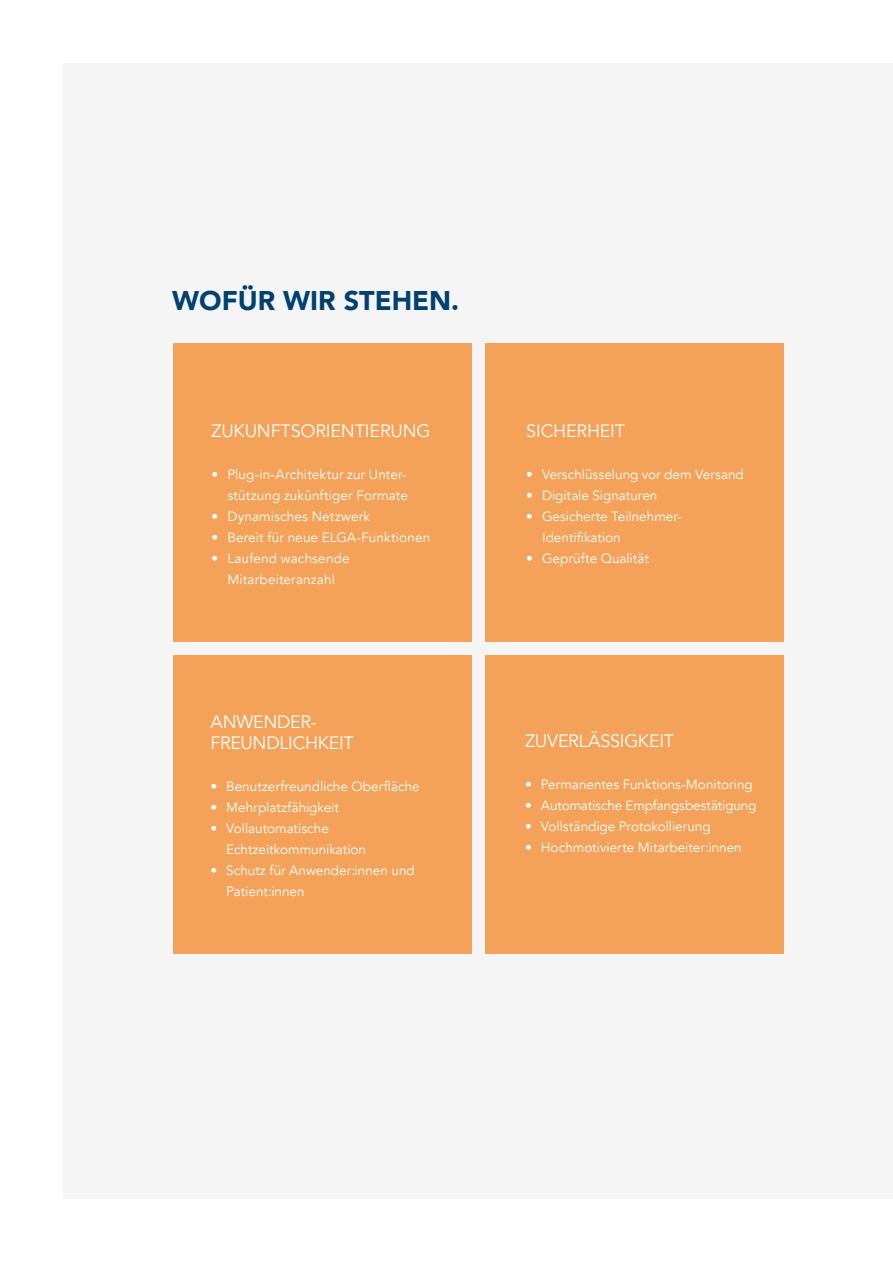
<style>
.page{position:relative;width:893px;height:1263px;background:#fff}
.page>*{position:absolute;margin:0;border:0;box-sizing:border-box;transform-origin:0 0}
.t1{font:900 27px "Avenir";color:#004170}
.t2{font:18px/21px "Avenir";letter-spacing:-.01em;color:#fff}
.t3{font:13.5px/21px "Avenir";color:#fff}
</style>
<div class="page">
<div style="left:64px;top:64px;width:829px;height:1135px;background:#f5f5f5"></div>
<div style="left:173px;top:343px;width:298px;height:299px;background:#f4a25a"></div>
<div style="left:485px;top:343px;width:299px;height:299px;background:#f4a25a"></div>
<div style="left:173px;top:655px;width:298px;height:299px;background:#f4a25a"></div>
<div style="left:485px;top:655px;width:299px;height:299px;background:#f4a25a"></div>
<p class="t1" style="left:172px;top:277px;width:288px">WOFÜR WIR STEHEN.</p>
<p class="t2" style="left:212px;top:420px;width:220px">ZUKUNFTSORIENTIERUNG</p>
<p class="t3" style="left:212px;top:464px;width:198px;text-align:right">• Plug-in-Architektur zur Unter&shy;stützung zukünftiger Formate</p>
<p class="t3" style="left:212px;top:506px;width:160px">• Dynamisches Netzwerk</p>
<p class="t3" style="left:212px;top:527px;width:220px">• Bereit für neue ELGA-Funktionen</p>
<p class="t3" style="left:212px;top:548px;width:140px;text-align:center">• Laufend wachsende<br>Mitarbeiteranzahl</p>
<p class="t2" style="left:210px;top:711px;width:145px">ANWENDER-<br>FREUNDLICHKEIT</p>
<p class="t3" style="left:210px;top:776px;width:211px">• Benutzerfreundliche Oberfläche</p>
<p class="t3" style="left:210px;top:797px;width:130px">• Mehrplatzfähigkeit</p>
<p class="t3" style="left:226px;top:818px;width:141px;text-indent:-16px">• Vollautomatische<br>Echtzeitkommunikation</p>
<p class="t3" style="left:226px;top:860px;width:190px;text-indent:-16px">• Schutz für Anwender:innen und<br>Patient:innen</p>
<p class="t2" style="left:526px;top:420px;width:100px">SICHERHEIT</p>
<p class="t3" style="left:526px;top:464px;width:219px">• Verschlüsselung vor dem Versand</p>
<p class="t3" style="left:526px;top:485px;width:133px">• Digitale Signaturen</p>
<p class="t3" style="left:542px;top:506px;width:141px;text-indent:-16px">• Gesicherte Teilnehmer-<br>Identifikation</p>
<p class="t3" style="left:526px;top:548px;width:124px">• Geprüfte Qualität</p>
<p class="t2" style="left:525px;top:731px;width:150px">ZUVERLÄSSIGKEIT</p>
<p class="t3" style="left:525px;top:774px;width:229px">• Permanentes Funktions-Monitoring</p>
<p class="t3" style="left:525px;top:795px;width:233px">• Automatische Empfangsbestätigung</p>
<p class="t3" style="left:525px;top:816px;width:187px">• Vollständige Protokollierung</p>
<p class="t3" style="left:525px;top:837px;width:218px">• Hochmotivierte Mitarbeiter:innen</p>
</div>
